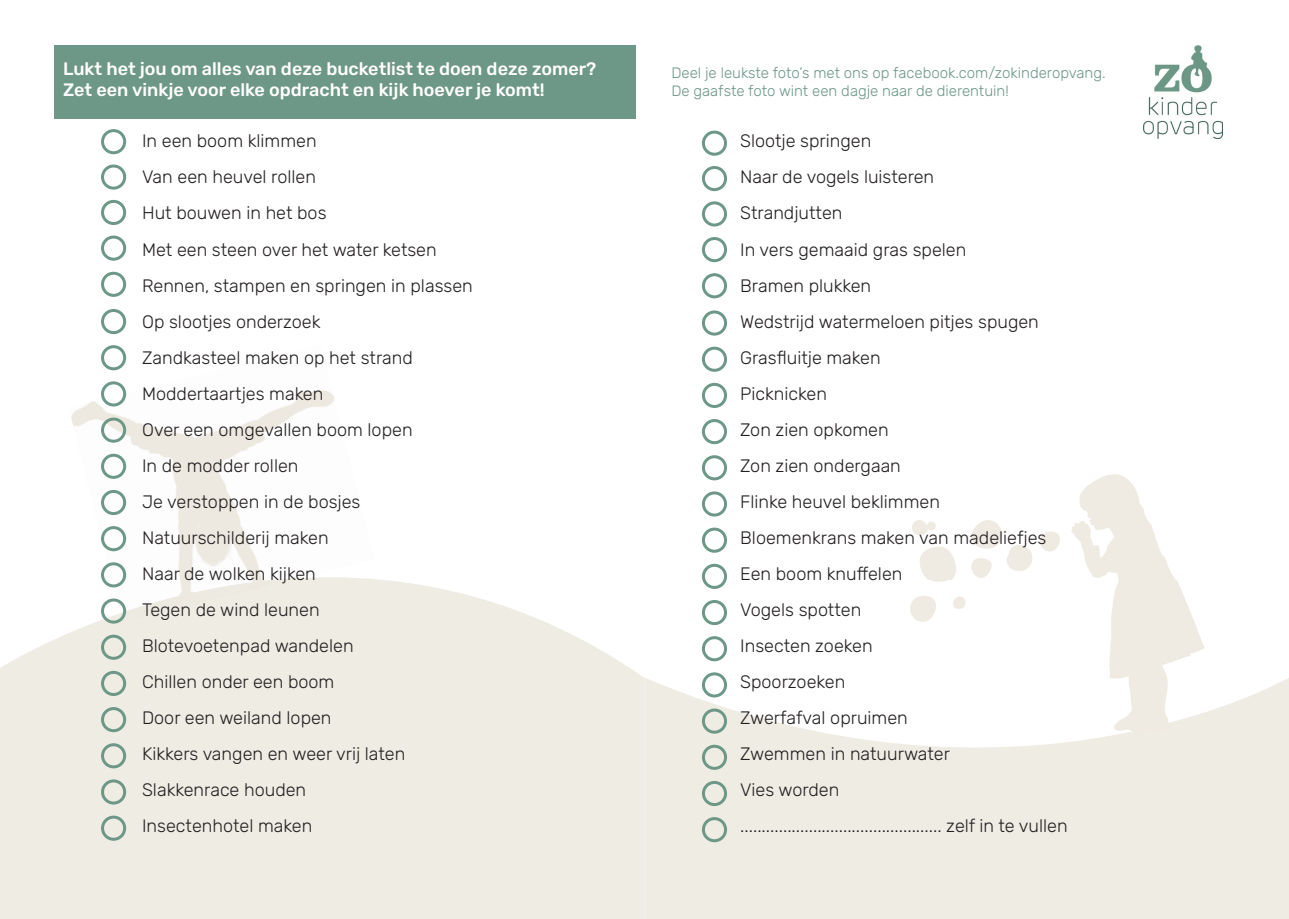
<style>
.page{position:relative;width:1289px;height:919px;background:#fff}
.page>*{position:absolute;margin:0;border:0;box-sizing:border-box;transform-origin:0 0}
.t1{font:300 18px/36px "Rubik";color:#231f20}
.t2{font:500 18px/21.6px "Rubik";color:#fff}
.t3{font:300 15px/18px "Rubik";color:#6d9787}
</style>
<div class="page">
<svg style="left:0;top:577px;width:644px;height:341px;background:#f0ede6"></svg>
<svg style="left:644px;top:677px;width:644px;height:241px;background:#f0ede6"></svg>
<img style="left:910px;top:475px;width:294px;height:265px">
<img style="left:1082px;top:712px;width:122px;height:28px">
<img style="left:71px;top:382px;width:98px;height:86px">
<img style="left:169px;top:412px;width:101px;height:56px">
<img style="left:270px;top:390px;width:65px;height:40px">
<img style="left:90px;top:468px;width:101px;height:111px">
<img style="left:191px;top:443px;width:79px;height:86px">
<img style="left:111px;top:529px;width:213px;height:84px">
<img style="left:313px;top:529px;width:11px;height:42px">
<img style="left:120px;top:578px;width:179px;height:44px">
<div style="left:55px;top:45px;width:581px;height:74px;background:#6d9787"></div>
<div style="left:101px;top:129px;width:25px;height:25px;border:3px solid #6d9787;border-radius:50%"></div>
<div style="left:101px;top:164px;width:25px;height:26px;border:3px solid #6d9787;border-radius:50%"></div>
<div style="left:101px;top:200px;width:25px;height:25px;border:3px solid #6d9787;border-radius:50%"></div>
<div style="left:101px;top:235px;width:25px;height:26px;border:3px solid #6d9787;border-radius:50%"></div>
<div style="left:101px;top:272px;width:25px;height:25px;border:3px solid #6d9787;border-radius:50%"></div>
<div style="left:101px;top:309px;width:25px;height:25px;border:3px solid #6d9787;border-radius:50%"></div>
<div style="left:101px;top:345px;width:25px;height:25px;border:3px solid #6d9787;border-radius:50%"></div>
<div style="left:101px;top:381px;width:25px;height:25px;border:3px solid #6d9787;border-radius:50%"></div>
<div style="left:101px;top:417px;width:25px;height:25px;border:3px solid #6d9787;border-radius:50%"></div>
<div style="left:101px;top:453px;width:25px;height:26px;border:3px solid #6d9787;border-radius:50%"></div>
<div style="left:101px;top:490px;width:25px;height:25px;border:3px solid #6d9787;border-radius:50%"></div>
<div style="left:101px;top:526px;width:25px;height:25px;border:3px solid #6d9787;border-radius:50%"></div>
<div style="left:101px;top:562px;width:25px;height:25px;border:3px solid #6d9787;border-radius:50%"></div>
<div style="left:101px;top:598px;width:25px;height:25px;border:3px solid #6d9787;border-radius:50%"></div>
<div style="left:101px;top:634px;width:25px;height:25px;border:3px solid #6d9787;border-radius:50%"></div>
<div style="left:101px;top:670px;width:25px;height:26px;border:3px solid #6d9787;border-radius:50%"></div>
<div style="left:101px;top:707px;width:25px;height:25px;border:3px solid #6d9787;border-radius:50%"></div>
<div style="left:101px;top:743px;width:25px;height:25px;border:3px solid #6d9787;border-radius:50%"></div>
<div style="left:101px;top:779px;width:25px;height:25px;border:3px solid #6d9787;border-radius:50%"></div>
<div style="left:101px;top:815px;width:25px;height:25px;border:3px solid #6d9787;border-radius:50%"></div>
<div style="left:702px;top:131px;width:25px;height:25px;border:3px solid #6d9787;border-radius:50%"></div>
<div style="left:702px;top:166px;width:25px;height:25px;border:3px solid #6d9787;border-radius:50%"></div>
<div style="left:702px;top:201px;width:25px;height:25px;border:3px solid #6d9787;border-radius:50%"></div>
<div style="left:702px;top:237px;width:25px;height:25px;border:3px solid #6d9787;border-radius:50%"></div>
<div style="left:702px;top:273px;width:25px;height:25px;border:3px solid #6d9787;border-radius:50%"></div>
<div style="left:702px;top:310px;width:25px;height:25px;border:3px solid #6d9787;border-radius:50%"></div>
<div style="left:702px;top:346px;width:25px;height:26px;border:3px solid #6d9787;border-radius:50%"></div>
<div style="left:702px;top:383px;width:25px;height:25px;border:3px solid #6d9787;border-radius:50%"></div>
<div style="left:702px;top:419px;width:25px;height:25px;border:3px solid #6d9787;border-radius:50%"></div>
<div style="left:702px;top:455px;width:25px;height:25px;border:3px solid #6d9787;border-radius:50%"></div>
<div style="left:702px;top:491px;width:25px;height:25px;border:3px solid #6d9787;border-radius:50%"></div>
<div style="left:702px;top:527px;width:25px;height:25px;border:3px solid #6d9787;border-radius:50%"></div>
<div style="left:702px;top:563px;width:25px;height:26px;border:3px solid #6d9787;border-radius:50%"></div>
<div style="left:702px;top:600px;width:25px;height:25px;border:3px solid #6d9787;border-radius:50%"></div>
<div style="left:702px;top:636px;width:25px;height:25px;border:3px solid #6d9787;border-radius:50%"></div>
<div style="left:702px;top:672px;width:25px;height:25px;border:3px solid #6d9787;border-radius:50%"></div>
<div style="left:702px;top:708px;width:25px;height:25px;border:3px solid #6d9787;border-radius:50%"></div>
<div style="left:702px;top:744px;width:25px;height:25px;border:3px solid #6d9787;border-radius:50%"></div>
<div style="left:702px;top:780px;width:25px;height:26px;border:3px solid #6d9787;border-radius:50%"></div>
<div style="left:702px;top:817px;width:25px;height:25px;border:3px solid #6d9787;border-radius:50%"></div>
<img style="left:1143px;top:45px;width:79px;height:94px">
<p class="t2" style="left:63px;top:59px;width:534px">Lukt het jou om alles van deze bucketlist te doen deze zomer?<br>Zet een vinkje voor elke opdracht en kijk hoever je komt!</p>
<p class="t3" style="left:671px;top:64px;width:436px">Deel je leukste foto’s met ons op facebook.com/zokinderopvang.<br>De gaafste foto wint een dagje naar de dierentuin!</p>
<p class="t1" style="left:142px;top:124px;width:332px">In een boom klimmen<br>Van een heuvel rollen<br>Hut bouwen in het bos<br>Met een steen over het water ketsen<br>Rennen, stampen en springen in plassen<br>Op slootjes onderzoek<br>Zandkasteel maken op het strand<br>Moddertaartjes maken<br>Over een omgevallen boom lopen<br>In de modder rollen<br>Je verstoppen in de bosjes<br>Natuurschilderij maken<br>Naar de wolken kijken<br>Tegen de wind leunen<br>Blotevoetenpad wandelen<br>Chillen onder een boom<br>Door een weiland lopen<br>Kikkers vangen en weer vrij laten<br>Slakkenrace houden<br>Insectenhotel maken</p>
<p class="t1" style="left:740px;top:124px;width:329px">Slootje springen<br>Naar de vogels luisteren<br>Strandjutten<br>In vers gemaaid gras spelen<br>Bramen plukken<br>Wedstrijd watermeloen pitjes spugen<br>Grasfluitje maken<br>Picknicken<br>Zon zien opkomen<br>Zon zien ondergaan<br>Flinke heuvel beklimmen<br>Bloemenkrans maken van madeliefjes<br>Een boom knuffelen<br>Vogels spotten<br>Insecten zoeken<br>Spoorzoeken<br>Zwerfafval opruimen<br>Zwemmen in natuurwater<br>Vies worden<br>............................................... zelf in te vullen</p>
</div>
